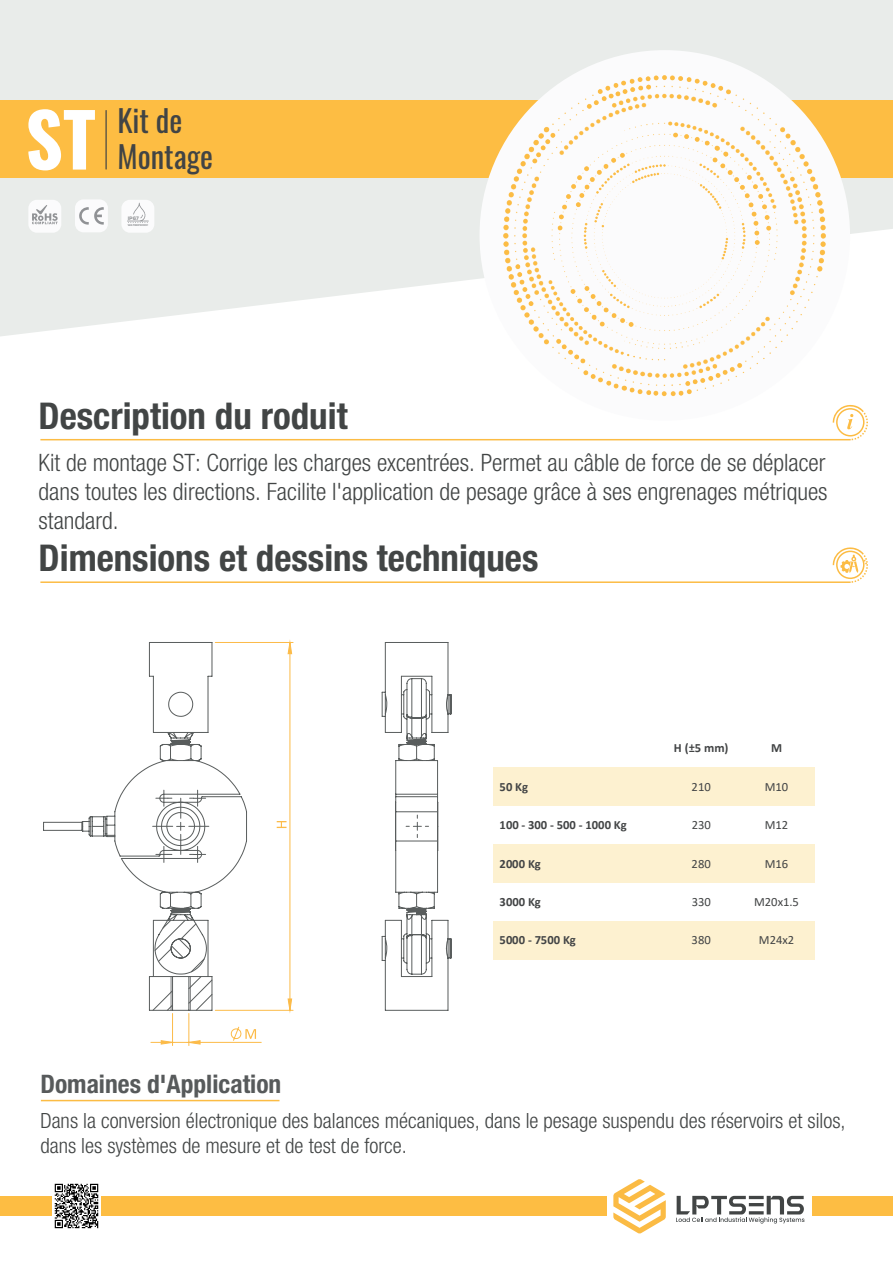
<style>
.page{position:relative;width:893px;height:1263px;background:#fff}
.page>*{position:absolute;margin:0;border:0;box-sizing:border-box;transform-origin:0 0}
.t1{font:700 73.5px "Oswald";color:#fff}
.t2{font:700 condensed 36.9px "Helvetica Neue LT Pro";color:#424545}
.t3{font:30.75px/36px "Oswald";color:#414445}
.t4{font:700 condensed 25.5px "Helvetica Neue LT Pro";color:#575a5b}
.t5{font:300 condensed 24px/28.8px "Helvetica Neue LT Pro";color:#424545;text-align:justify}
.t6{font:300 condensed 21px/25.2px "Helvetica Neue LT Pro";color:#424545}
.t7{font:700 12.6px "Calibri";letter-spacing:-.005em;color:#424445}
.t8{font:12.6px "Calibri";color:#424445}
.t9{font:800 4.95px "Nexa";color:#909295}
.t10{font:800 2.7px "Nexa";color:#909295}
</style>
<div class="page">
<svg style="left:0;top:0;width:892px;height:336px;background:#ebeeec"></svg>
<div style="left:0;top:100px;width:892px;height:78px;background:#fdbd43"></div>
<img style="left:473px;top:43px;width:384px;height:354px">
<svg style="left:613px;top:1179px;width:53px;height:55px"></svg>
<svg style="left:676px;top:1196px;width:128px;height:27px"></svg>
<div style="left:0;top:1196px;width:607px;height:20px;background:#fdbd43"></div>
<div style="left:812px;top:1196px;width:80px;height:20px;background:#fdbd43"></div>
<img style="left:52px;top:1183px;width:49px;height:46px">
<div style="left:28px;top:200px;width:33px;height:33px;background:#fbfbfc;border-radius:9px"></div>
<svg style="left:32px;top:205px;width:26px;height:19px"></svg>
<div style="left:75px;top:199px;width:33px;height:33px;background:#fbfbfc;border-radius:9px"></div>
<div style="left:121px;top:200px;width:33px;height:33px;background:#fbfbfc;border-radius:9px"></div>
<svg style="left:79px;top:207px;width:25px;height:18px"></svg>
<hr style="left:40px;top:439px;width:811px;height:1px;background:#fcbc44">
<svg style="left:832px;top:404px;width:36px;height:36px"></svg>
<hr style="left:40px;top:581px;width:811px;height:2px;background:#fcbc44">
<svg style="left:832px;top:547px;width:36px;height:36px"></svg>
<hr style="left:105px;top:110px;width:2px;height:60px;background:#414445">
<svg style="left:127px;top:203px;width:22px;height:20px"></svg>
<hr style="left:41px;top:1100px;width:238px;height:1px;background:#fcbc44">
<svg style="left:230px;top:1026px;width:26px;height:16px"></svg>
<hr style="left:172px;top:1013px;width:1px;height:32px;background:#fcbb48">
<hr style="left:188px;top:1013px;width:1px;height:32px;background:#fcbb48">
<hr style="left:189px;top:1042px;width:72px;height:1px;background:#fcbb48">
<hr style="left:215px;top:642px;width:78px;height:1px;background:#fcbb48">
<hr style="left:215px;top:1010px;width:78px;height:1px;background:#fcbb48">
<svg style="left:151px;top:1040px;width:50px;height:5px"></svg>
<svg style="left:277px;top:643px;width:16px;height:368px"></svg>
<svg style="left:43px;top:642px;width:204px;height:369px"></svg>
<svg style="left:152px;top:919px;width:61px;height:92px"></svg>
<svg style="left:381px;top:642px;width:71px;height:369px"></svg>
<div style="left:493px;top:767px;width:171px;height:39px;background:#fdf1d0"></div>
<div style="left:664px;top:767px;width:75px;height:39px;background:#fdf1d0"></div>
<div style="left:739px;top:767px;width:75px;height:39px;background:#fdf1d0"></div>
<div style="left:493px;top:844px;width:171px;height:38px;background:#fdf1d0"></div>
<div style="left:664px;top:844px;width:75px;height:38px;background:#fdf1d0"></div>
<div style="left:739px;top:844px;width:75px;height:38px;background:#fdf1d0"></div>
<div style="left:493px;top:921px;width:171px;height:38px;background:#fdf1d0"></div>
<div style="left:664px;top:921px;width:75px;height:38px;background:#fdf1d0"></div>
<div style="left:739px;top:921px;width:75px;height:38px;background:#fdf1d0"></div>
<h1 class="t1" style="left:25px;top:101px;width:72px">ST</h1>
<p class="t3" style="left:117px;top:99px;width:97px">Kit de<br>Montage</p>
<p class="t9" style="left:128px;top:215px;width:13px">IP67</p>
<p class="t10" style="left:128px;top:224px;width:22px">WATERPROOF</p>
<h2 class="t2" style="left:39px;top:393px;width:310px">Description du roduit</h2>
<p class="t5" style="left:39px;top:448px;width:790px">Kit de montage ST: Corrige les charges excentrées. Permet au câble de force de se déplacer dans toutes les directions. Facilite l'application de pesage grâce à ses engrenages métriques standard.</p>
<h2 class="t2" style="left:39px;top:536px;width:501px">Dimensions et dessins techniques</h2>
<p class="t7" style="left:674px;top:739px;width:56px">H (±5 mm)</p>
<p class="t7" style="left:771px;top:739px;width:13px">M</p>
<p class="t4" style="left:40px;top:1068px;width:242px">Domaines d'Application</p>
<p class="t7" style="left:500px;top:777px;width:30px">50 Kg</p>
<p class="t8" style="left:692px;top:778px;width:21px">210</p>
<p class="t8" style="left:765px;top:778px;width:25px">M10</p>
<p class="t7" style="left:500px;top:816px;width:129px">100 - 300 - 500 - 1000 Kg</p>
<p class="t8" style="left:692px;top:816px;width:21px">230</p>
<p class="t8" style="left:765px;top:816px;width:25px">M12</p>
<p class="t7" style="left:500px;top:854px;width:43px">2000 Kg</p>
<p class="t8" style="left:692px;top:854px;width:21px">280</p>
<p class="t8" style="left:765px;top:854px;width:25px">M16</p>
<p class="t7" style="left:500px;top:893px;width:43px">3000 Kg</p>
<p class="t8" style="left:692px;top:893px;width:21px">330</p>
<p class="t8" style="left:754px;top:893px;width:46px">M20x1.5</p>
<p class="t7" style="left:500px;top:931px;width:78px">5000 - 7500 Kg</p>
<p class="t8" style="left:692px;top:931px;width:21px">380</p>
<p class="t8" style="left:759px;top:931px;width:37px">M24x2</p>
<p class="t6" style="left:40px;top:1108px;width:807px">Dans la conversion électronique des balances mécaniques, dans le pesage suspendu des réservoirs et silos, dans les systèmes de mesure et de test de force.</p>
</div>
